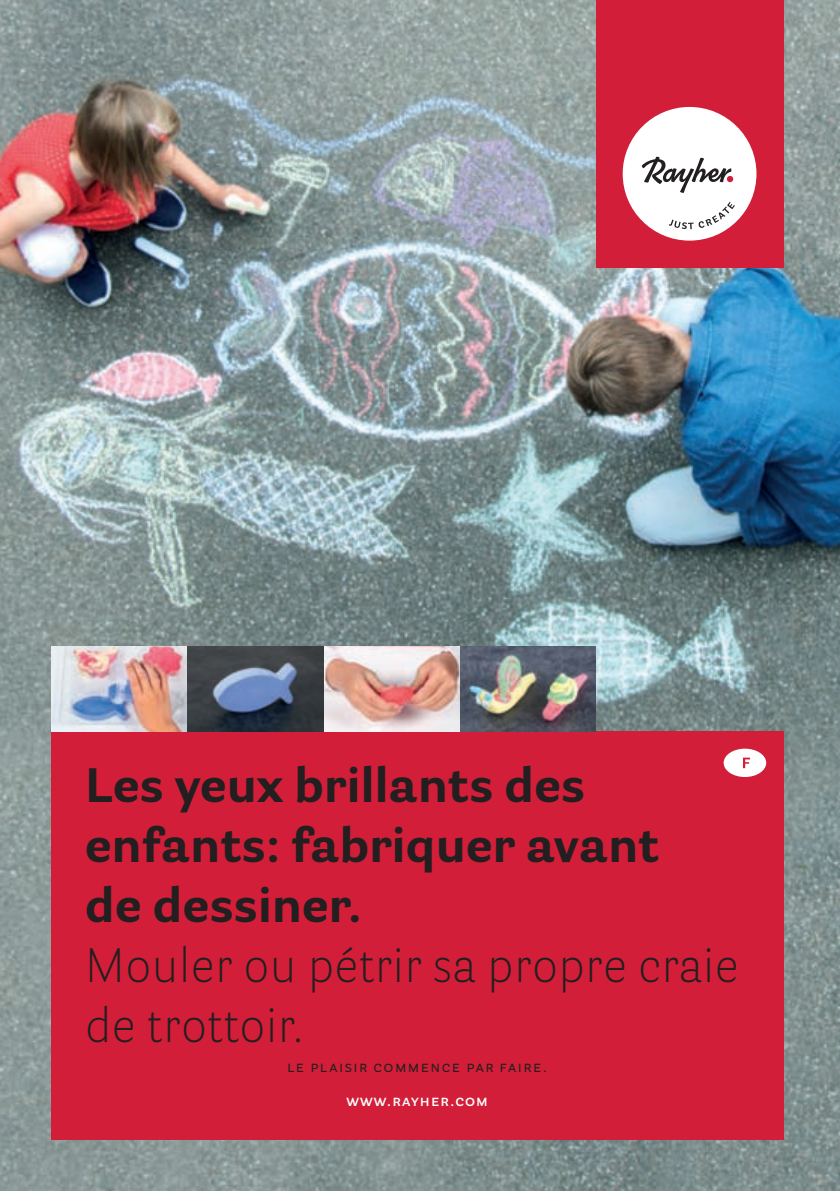
<style>
.page{position:relative;width:840px;height:1191px;background:#fff}
.page>*{position:absolute;margin:0;border:0;box-sizing:border-box;transform-origin:0 0}
.t1{font:700 48px/60px "Parry Grotesque Pro";letter-spacing:.005em;color:#231f20}
.t2{font:300 48px/60px "Parry Grotesque Pro";letter-spacing:.005em;color:#231f20}
.t3{font:16px "Parry Grotesque Pro";letter-spacing:.085em;color:#231f20}
.t4{font:600 16px "Parry Grotesque Pro";letter-spacing:.065em;color:#fff}
</style>
<div class="page">
<img style="left:0;top:0;width:839px;height:1191px">
<div style="left:51px;top:731px;width:731px;height:409px;background:#d21e38"></div>
<div style="left:595px;top:0;width:187px;height:267px;background:#d21e38"></div>
<div style="left:622px;top:107px;width:134px;height:134px;background:#fff;border-radius:50%"></div>
<svg style="left:669px;top:202px;width:65px;height:27px"></svg>
<svg style="left:641px;top:156px;width:91px;height:37px"></svg>
<img style="left:51px;top:646px;width:136px;height:85px">
<img style="left:459px;top:646px;width:136px;height:85px">
<img style="left:323px;top:646px;width:136px;height:85px">
<svg style="left:187px;top:646px;width:136px;height:85px;background:#465060"></svg>
<div style="left:723px;top:748px;width:42px;height:29px;background:#fff;border-radius:50%"></div>
<svg style="left:743px;top:757px;width:6px;height:11px"></svg>
<p class="t1" style="left:85px;top:755px;width:575px">Les yeux brillants des enfants: fabriquer avant de dessiner.</p>
<p class="t2" style="left:85px;top:935px;width:654px">Mouler ou pétrir sa propre craie de trottoir.</p>
<p class="t3" style="left:287px;top:1055px;width:261px">le plaisir commence par faire.</p>
<p class="t4" style="left:346px;top:1089px;width:143px">www.rayher.com</p>
</div>
